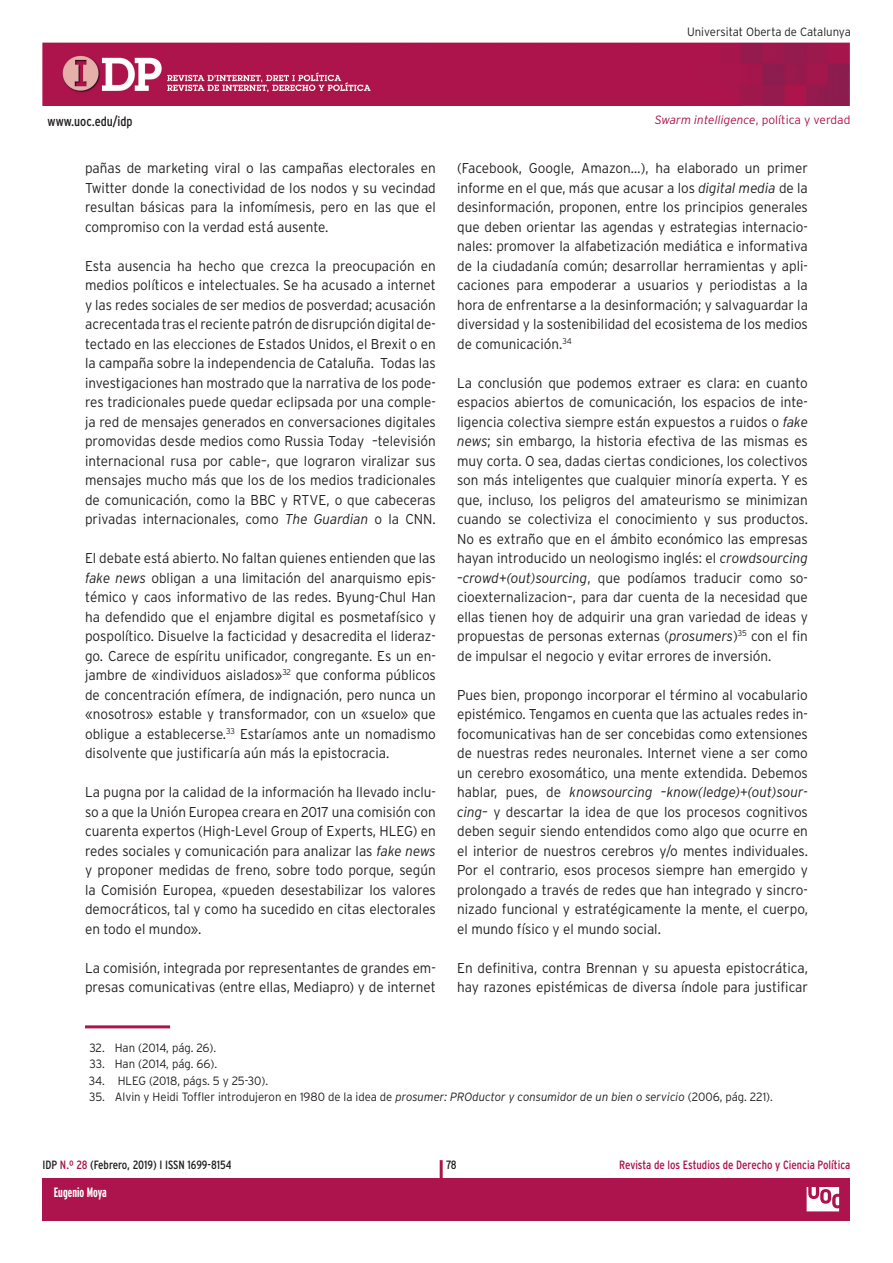
<style>
.page{position:relative;width:893px;height:1263px;background:#fff}
.page>*{position:absolute;margin:0;border:0;box-sizing:border-box;transform-origin:0 0}
.TEXTGENERAL{font:300 14.25px/19.5px "Interstate";color:#231f20;text-align:justify;scale:.95 1}
.t1{font:condensed 13.5px "Interstate";color:#231f20}
.t2{font:700 extra-condensed 13.5px "Interstate";color:#fff}
.notes{font:300 12px "Interstate";color:#231f20;scale:.95 1}
.t3{font:condensed 12px "Interstate";color:#ad134c}
.t4{font:condensed 12px "Interstate";color:#231f20}
.t5{font:italic 300 12px "Interstate";color:#ad134c}
.s1{font-style:normal}
.s2{font-style:italic}
.s3{color:#ad134c}
</style>
<div class="page">
<img style="left:43px;top:43px;width:807px;height:63px">
<div style="left:43px;top:1178px;width:807px;height:42px;background:#ad134c"></div>
<hr style="left:440px;top:1160px;width:3px;height:44px;background:#ad134c">
<svg style="left:806px;top:1187px;width:34px;height:25px"></svg>
<hr style="left:85px;top:1025px;width:85px;height:3px;background:#ad134c">
<p class="notes" style="left:687px;top:25px;width:174px">Universitat Oberta de Catalunya</p>
<p class="t1" style="left:48px;top:113px;width:87px">www.uoc.edu/idp</p>
<p class="t5" style="left:655px;top:113px;width:197px">Swarm intelligence<span class="s1">, política y verdad</span></p>
<p class="TEXTGENERAL" style="left:85px;top:158px;width:371px">pañas de marketing viral o las campañas electorales en Twitter donde la conectividad de los nodos y su vecindad resultan básicas para la infomímesis, pero en las que el compromiso con la verdad está ausente.</p>
<p class="TEXTGENERAL" style="left:85px;top:256px;width:371px">Esta ausencia ha hecho que crezca la preocupación en medios políticos e intelectuales. Se ha acusado a internet y las redes sociales de ser medios de posverdad; acusación acrecentada tras el reciente patrón de disrupción digital de&shy;tectado en las elecciones de Estados Unidos, el Brexit o en la campaña sobre la independencia de Cataluña. Todas las investigaciones han mostrado que la narrativa de los pode&shy;res tradicionales puede quedar eclipsada por una comple&shy;ja red de mensajes generados en conversaciones digitales promovidas desde medios como Russia Today –televisión internacional rusa por cable–, que lograron viralizar sus mensajes mucho más que los de los medios tradicionales de comunicación, como la BBC y RTVE, o que cabeceras privadas internacionales, como <span class="s2">The Guardian</span> o la CNN.</p>
<p class="TEXTGENERAL" style="left:85px;top:548px;width:371px">El debate está abierto. No faltan quienes entienden que las <span class="s2">fake news</span> obligan a una limitación del anarquismo epis&shy;témico y caos informativo de las redes. Byung-Chul Han ha defendido que el enjambre digital es posmetafísico y pospolítico. Disuelve la facticidad y desacredita el lideraz&shy;go. Carece de espíritu unificador, congregante. Es un en&shy;jambre de «individuos aislados»<sup>32</sup> que conforma públicos de concentración efímera, de indignación, pero nunca un «nosotros» estable y transformador, con un «suelo» que obligue a establecerse.<sup>33</sup> Estaríamos ante un nomadismo disolvente que justificaría aún más la epistocracia.</p>
<p class="TEXTGENERAL" style="left:85px;top:782px;width:371px">La pugna por la calidad de la información ha llevado inclu&shy;so a que la Unión Europea creara en 2017 una comisión con cuarenta expertos (High-Level Group of Experts, HLEG) en redes sociales y comunicación para analizar las <span class="s2">fake news </span>y proponer medidas de freno, sobre todo porque, según la Comisión Europea, «pueden desestabilizar los valores democráticos, tal y como ha sucedido en citas electorales en todo el mundo».</p>
<p class="TEXTGENERAL" style="left:85px;top:958px;width:371px">La comisión, integrada por representantes de grandes em&shy;presas comunicativas (entre ellas, Mediapro) y de internet</p>
<p class="TEXTGENERAL" style="left:457px;top:158px;width:371px">(Facebook, Google, Amazon…), ha elaborado un primer informe en el que, más que acusar a los <span class="s2">digital media</span> de la desinformación, proponen, entre los principios generales que deben orientar las agendas y estrategias internacio&shy;nales: promover la alfabetización mediática e informativa de la ciudadanía común; desarrollar herramientas y apli&shy;caciones para empoderar a usuarios y periodistas a la hora de enfrentarse a la desinformación; y salvaguardar la diversidad y la sostenibilidad del ecosistema de los medios de comunicación.<sup>34</sup></p>
<p class="TEXTGENERAL" style="left:457px;top:373px;width:371px">La conclusión que podemos extraer es clara: en cuanto espacios abiertos de comunicación, los espacios de inte&shy;ligencia colectiva siempre están expuestos a ruidos o <span class="s2">fake news</span>; sin embargo, la historia efectiva de las mismas es muy corta. O sea, dadas ciertas condiciones, los colectivos son más inteligentes que cualquier minoría experta. Y es que, incluso, los peligros del amateurismo se minimizan cuando se colectiviza el conocimiento y sus productos.<br>No es extraño que en el ámbito económico las empresas hayan introducido un neologismo inglés: el <span class="s2">crowdsourcing –crowd+(out)sourcing</span>, que podíamos traducir como so&shy;cioexternalizacion–, para dar cuenta de la necesidad que ellas tienen hoy de adquirir una gran variedad de ideas y propuestas de personas externas (<span class="s2">prosumers</span>)<sup>35</sup> con el fin de impulsar el negocio y evitar errores de inversión.</p>
<p class="TEXTGENERAL" style="left:457px;top:685px;width:371px">Pues bien, propongo incorporar el término al vocabulario epistémico. Tengamos en cuenta que las actuales redes in&shy;focomunicativas han de ser concebidas como extensiones de nuestras redes neuronales. Internet viene a ser como un cerebro exosomático, una mente extendida. Debemos hablar, pues, de <span class="s2">knowsourcing –know(ledge)+(out)sour&shy;cing–</span> y descartar la idea de que los procesos cognitivos deben seguir siendo entendidos como algo que ocurre en el interior de nuestros cerebros y/o mentes individuales.<br>Por el contrario, esos procesos siempre han emergido y prolongado a través de redes que han integrado y sincro&shy;nizado funcional y estratégicamente la mente, el cuerpo, el mundo físico y el mundo social.</p>
<p class="TEXTGENERAL" style="left:457px;top:958px;width:371px">En definitiva, contra Brennan y su apuesta epistocrática, hay razones epistémicas de diversa índole para justificar</p>
<p class="notes" style="left:89px;top:1041px;width:135px">32. Han (2014, pág. 26).</p>
<p class="notes" style="left:90px;top:1057px;width:136px">33. Han (2014, pág. 66).</p>
<p class="notes" style="left:89px;top:1074px;width:190px">34. HLEG (2018, págs. 5 y 25-30).</p>
<p class="notes" style="left:89px;top:1090px;width:721px">35. Alvin y Heidi Toffler introdujeron en 1980 de la idea de <span class="s2">prosumer: PROductor y consumidor de un bien o servicio</span> (2006, pág. 221).</p>
<p class="t4" style="left:43px;top:1158px;width:191px">IDP <span class="s3">N.º 28</span> (Febrero, 2019) I ISSN 1699-8154</p>
<p class="t4" style="left:446px;top:1158px;width:12px">78</p>
<p class="t3" style="left:619px;top:1158px;width:233px">Revista de los Estudios de Derecho y Ciencia Política</p>
<p class="t2" style="left:54px;top:1185px;width:54px">Eugenio Moya</p>
</div>
